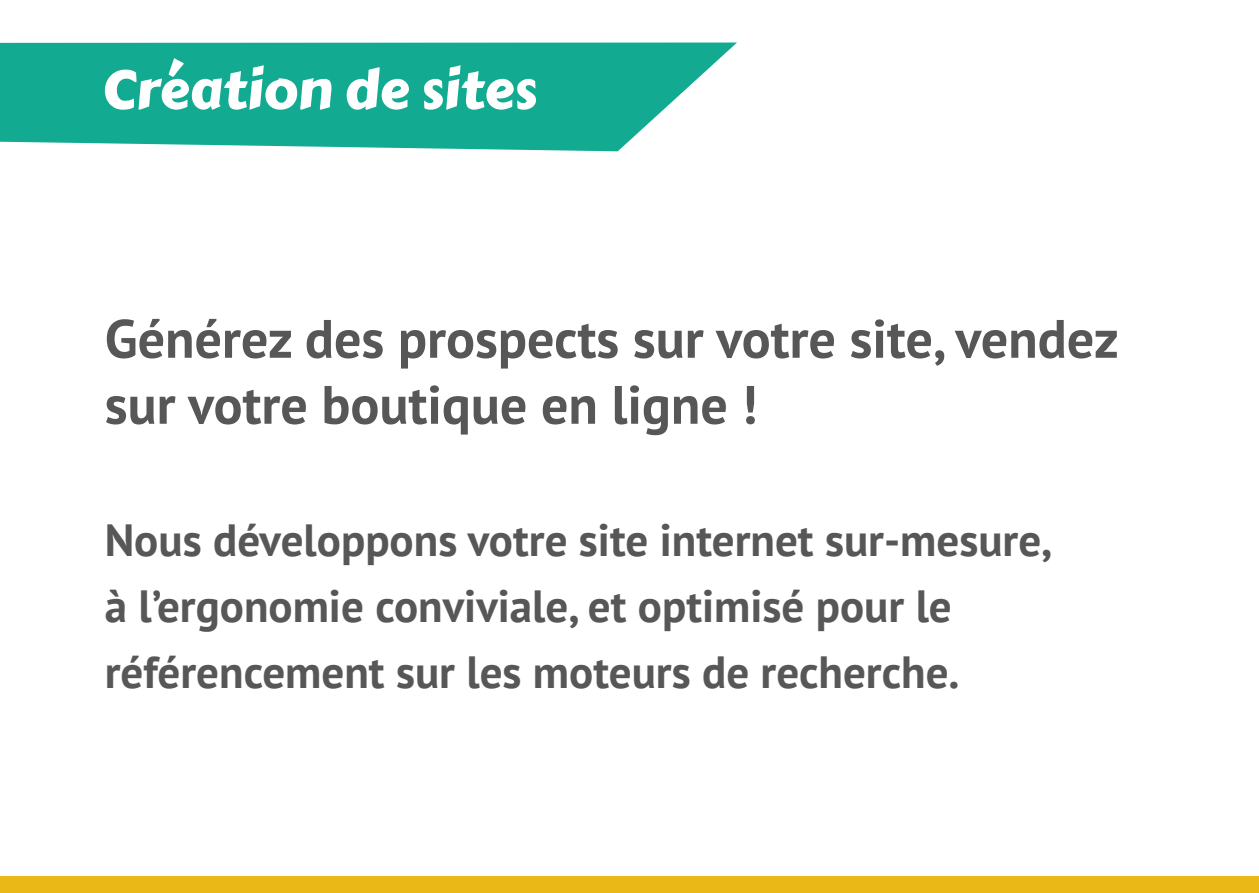
<style>
.page{position:relative;width:1259px;height:893px;background:#fff}
.page>*{position:absolute;margin:0;border:0;box-sizing:border-box;transform-origin:0 0}
.t1{font:700 54px/66px "PT Sans";color:#585757}
.t2{font:54px "Carter One";color:#fff}
.t3{font:700 45px/66px "PT Sans";color:#585757}
</style>
<div class="page">
<div style="left:0;top:877px;width:1259px;height:16px;background:#eab918"></div>
<svg style="left:0;top:43px;width:737px;height:108px;background:#2db49d"></svg>
<p class="t2" style="left:102px;top:49px;width:436px">Création de sites</p>
<p class="t1" style="left:105px;top:305px;width:1015px">Générez des prospects sur votre site, vendez sur votre boutique en ligne !</p>
<p class="t3" style="left:105px;top:506px;width:949px">Nous développons votre site internet sur-mesure, à l’ergonomie conviviale, et optimisé pour le référencement sur les moteurs de recherche.</p>
</div>
